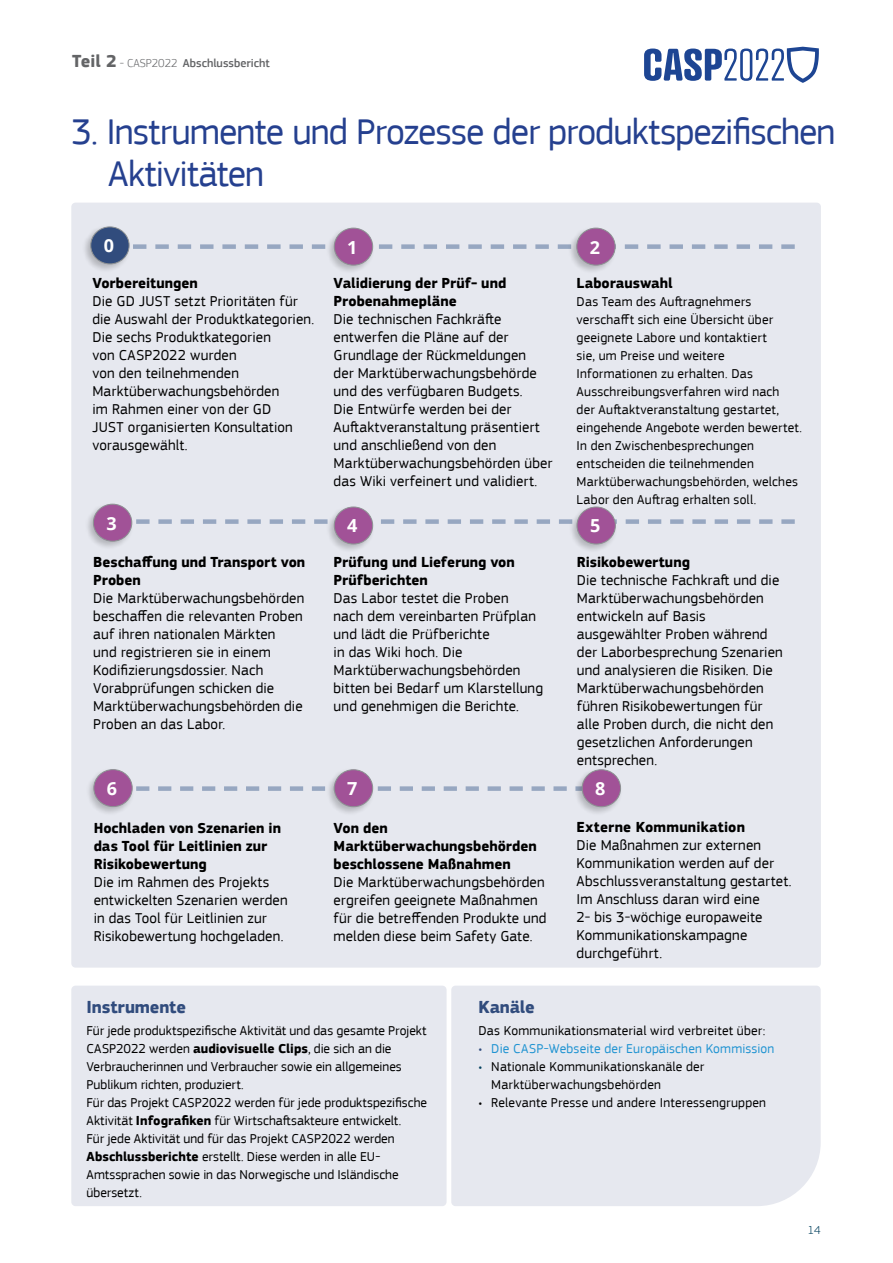
<style>
.page{position:relative;width:893px;height:1263px;background:#fff}
.page>*{position:absolute;margin:0;border:0;box-sizing:border-box;transform-origin:0 0}
.t1{font:37.5px/42px "EC Square Sans Pro";letter-spacing:-.025em;color:#25408f}
.t2{font:700 18px "EC Square Sans Pro";letter-spacing:-.01em;color:#314c7d}
.t3{font:700 18px "Open Sans";color:#fff}
.t4{font:15px/18px "EC Square Sans Pro";letter-spacing:.01em;color:#000}
.t5{font:700 15px/18px "EC Square Sans Pro";color:#000}
.t6{font:13.5px/18px "EC Square Sans Pro";letter-spacing:.01em;color:#000}
.t7{font:13.5px "EC Square Sans Pro";letter-spacing:.015em;color:#2194d2}
.t8{font:500 12px "EC Square Sans Pro";color:#636466}
.t9{font:300 12px "EC Square Sans Pro";color:#02405d}
.s1{font-weight:700;font-size:18px}
.s2{font-weight:300}
.s3{font-weight:700}
.s4{color:#314c7d}
.s5{color:#02405d}
</style>
<div class="page">
<div style="left:71px;top:203px;width:750px;height:765px;background:#e6e8ef;border-radius:4px"></div>
<div style="left:71px;top:986px;width:376px;height:220px;background:#e6e8ef;border-radius:4px"></div>
<div style="left:451px;top:986px;width:370px;height:220px;background:#e6e8ef"></div>
<svg style="left:136px;top:519px;width:659px;height:5px"></svg>
<svg style="left:136px;top:786px;width:431px;height:5px"></svg>
<svg style="left:133px;top:244px;width:662px;height:5px"></svg>
<div style="left:82px;top:225px;width:49px;height:48px;background:#000;opacity:.22"></div>
<div style="left:91px;top:227px;width:38px;height:37px;background:#314c7d;border-radius:50%"></div>
<div style="left:91px;top:227px;width:38px;height:37px;border:1px solid #8d9193;border-radius:50%"></div>
<div style="left:85px;top:502px;width:49px;height:48px;background:#000;opacity:.22"></div>
<div style="left:93px;top:504px;width:39px;height:37px;background:#a15297;border-radius:50%"></div>
<div style="left:93px;top:504px;width:39px;height:37px;border:1px solid #8d9193;border-radius:50%"></div>
<div style="left:325px;top:226px;width:50px;height:48px;background:#000;opacity:.22"></div>
<div style="left:334px;top:228px;width:39px;height:37px;background:#a15297;border-radius:50%"></div>
<div style="left:334px;top:228px;width:39px;height:37px;border:1px solid #8d9193;border-radius:50%"></div>
<div style="left:325px;top:505px;width:50px;height:48px;background:#000;opacity:.22"></div>
<div style="left:334px;top:507px;width:39px;height:37px;background:#a15297;border-radius:50%"></div>
<div style="left:334px;top:507px;width:39px;height:37px;border:1px solid #8d9193;border-radius:50%"></div>
<div style="left:568px;top:226px;width:49px;height:48px;background:#000;opacity:.22"></div>
<div style="left:577px;top:228px;width:38px;height:37px;background:#a15297;border-radius:50%"></div>
<div style="left:577px;top:228px;width:38px;height:37px;border:1px solid #8d9193;border-radius:50%"></div>
<div style="left:568px;top:505px;width:50px;height:48px;background:#000;opacity:.22"></div>
<div style="left:577px;top:507px;width:38px;height:37px;background:#a15297;border-radius:50%"></div>
<div style="left:577px;top:507px;width:38px;height:37px;border:1px solid #8d9193;border-radius:50%"></div>
<div style="left:85px;top:768px;width:50px;height:48px;background:#000;opacity:.22"></div>
<div style="left:94px;top:770px;width:38px;height:36px;background:#a15297;border-radius:50%"></div>
<div style="left:94px;top:769px;width:38px;height:38px;border:1px solid #8d9193;border-radius:50%"></div>
<div style="left:325px;top:768px;width:50px;height:48px;background:#000;opacity:.22"></div>
<div style="left:334px;top:770px;width:39px;height:37px;background:#a15297;border-radius:50%"></div>
<div style="left:334px;top:770px;width:39px;height:37px;border:1px solid #8d9193;border-radius:50%"></div>
<div style="left:573px;top:768px;width:50px;height:48px;background:#000;opacity:.22"></div>
<div style="left:582px;top:770px;width:39px;height:37px;background:#a15297;border-radius:50%"></div>
<div style="left:582px;top:770px;width:39px;height:37px;border:1px solid #8d9193;border-radius:50%"></div>
<svg style="left:644px;top:47px;width:175px;height:36px"></svg>
<p class="t8" style="left:72px;top:56px;width:199px"><span class="s1">Teil 2</span> <span class="s2">- CASP2022</span> Abschlussbericht</p>
<h1 class="t1" style="left:108px;top:111px;width:729px;text-indent:-37px">3. Instrumente und Prozesse der produktspezifischen<br>Aktivitäten</h1>
<p class="t3" style="left:104px;top:233px;width:12px">0</p>
<p class="t5" style="left:92px;top:275px;width:107px">Vorbereitungen</p>
<p class="t4" style="left:92px;top:292px;width:223px">Die GD JUST setzt Prioritäten für die Auswahl der Produktkategorien.<br>Die sechs Produktkategorien<br>von CASP2022 wurden<br>von den teilnehmenden<br>Marktüberwachungsbehörden<br>im Rahmen einer von der GD<br>JUST organisierten Konsultation vorausgewählt.</p>
<p class="t3" style="left:106px;top:510px;width:12px">3</p>
<p class="t5" style="left:93px;top:554px;width:214px">Beschaffung und Transport von<br>Proben</p>
<p class="t4" style="left:93px;top:589px;width:212px">Die Marktüberwachungsbehörden beschaffen die relevanten Proben auf ihren nationalen Märkten<br>und registrieren sie in einem<br>Kodifizierungsdossier. Nach<br>Vorabprüfungen schicken die<br>Marktüberwachungsbehörden die<br>Proben an das Labor.</p>
<p class="t3" style="left:107px;top:776px;width:12px">6</p>
<p class="t5" style="left:94px;top:819px;width:189px">Hochladen von Szenarien in das Tool für Leitlinien zur<br>Risikobewertung</p>
<p class="t4" style="left:94px;top:873px;width:195px">Die im Rahmen des Projekts entwickelten Szenarien werden in das Tool für Leitlinien zur<br>Risikobewertung hochgeladen.</p>
<p class="t3" style="left:347px;top:234px;width:12px">1</p>
<p class="t5" style="left:334px;top:275px;width:174px">Validierung der Prüf- und<br>Probenahmepläne</p>
<p class="t4" style="left:334px;top:310px;width:220px">Die technischen Fachkräfte entwerfen die Pläne auf der<br>Grundlage der Rückmeldungen<br>der Marktüberwachungsbehörde und des verfügbaren Budgets.<br>Die Entwürfe werden bei der<br>Auftaktveranstaltung präsentiert und anschließend von den<br>Marktüberwachungsbehörden über das Wiki verfeinert und validiert.</p>
<p class="t3" style="left:347px;top:513px;width:12px">4</p>
<p class="t5" style="left:334px;top:554px;width:183px">Prüfung und Lieferung von<br>Prüfberichten</p>
<p class="t4" style="left:334px;top:589px;width:211px">Das Labor testet die Proben<br>nach dem vereinbarten Prüfplan und lädt die Prüfberichte<br>in das Wiki hoch. Die<br>Marktüberwachungsbehörden bitten bei Bedarf um Klarstellung und genehmigen die Berichte.</p>
<p class="t3" style="left:590px;top:234px;width:12px">2</p>
<p class="t5" style="left:577px;top:275px;width:98px">Laborauswahl</p>
<p class="t6" style="left:577px;top:293px;width:227px">Das Team des Auftragnehmers verschafft sich eine Übersicht über geeignete Labore und kontaktiert<br>sie, um Preise und weitere Informationen zu erhalten. Das Ausschreibungsverfahren wird nach<br>der Auftaktveranstaltung gestartet, eingehende Angebote werden bewertet.<br>In den Zwischenbesprechungen entscheiden die teilnehmenden Marktüberwachungsbehörden, welches Labor den Auftrag erhalten soll.</p>
<p class="t3" style="left:590px;top:513px;width:12px">5</p>
<p class="t5" style="left:577px;top:554px;width:115px">Risikobewertung</p>
<p class="t4" style="left:577px;top:571px;width:207px">Die technische Fachkraft und die<br>Marktüberwachungsbehörden entwickeln auf Basis ausgewählter Proben während der Laborbesprechung Szenarien und analysieren die Risiken. Die<br>Marktüberwachungsbehörden führen Risikobewertungen für alle Proben durch, die nicht den gesetzlichen Anforderungen entsprechen.</p>
<p class="t3" style="left:347px;top:776px;width:12px">7</p>
<p class="t3" style="left:595px;top:776px;width:12px">8</p>
<p class="t5" style="left:334px;top:819px;width:205px">Von den<br>Marktüberwachungsbehörden beschlossene Maßnahmen</p>
<p class="t4" style="left:334px;top:873px;width:214px">Die Marktüberwachungsbehörden ergreifen geeignete Maßnahmen für die betreffenden Produkte und melden diese beim Safety Gate.</p>
<p class="t5" style="left:577px;top:818px;width:170px">Externe Kommunikation</p>
<p class="t4" style="left:577px;top:836px;width:217px">Die Maßnahmen zur externen<br>Kommunikation werden auf der<br>Abschlussveranstaltung gestartet.<br>Im Anschluss daran wird eine<br>2- bis 3-wöchige europaweite<br>Kommunikationskampagne durchgeführt.</p>
<p class="t2" style="left:479px;top:996px;width:58px">Kanäle</p>
<p class="t2" style="left:86px;top:996px;width:101px">Instrumente</p>
<p class="t6" style="left:86px;top:1022px;width:342px">Für jede produktspezifische Aktivität und das gesamte Projekt CASP2022 werden <span class="s3">audiovisuelle Clips</span>, die sich an die Verbraucherinnen und Verbraucher sowie ein allgemeines Publikum richten, produziert.<br>Für das Projekt CASP2022 werden für jede produktspezifische Aktivität <span class="s3">Infografiken</span> für Wirtschaftsakteure entwickelt.<br>Für jede Aktivität und für das Projekt CASP2022 werden <span class="s3">Abschlussberichte</span> erstellt. Diese werden in alle EU-Amtssprachen sowie in das Norwegische und Isländische übersetzt.</p>
<p class="t6" style="left:479px;top:1022px;width:288px">Das Kommunikationsmaterial wird verbreitet über:</p>
<p class="t7" style="left:479px;top:1041px;width:297px"><span class="s4">•</span> Die CASP-Webseite der Europäischen Kommission</p>
<p class="t6" style="left:491px;top:1058px;width:214px;text-indent:-13px"><span class="s5">•</span> Nationale Kommunikationskanäle der<br>Marktüberwachungsbehörden</p>
<p class="t6" style="left:479px;top:1094px;width:289px">• Relevante Presse und andere Interessengruppen</p>
<p class="t9" style="left:808px;top:1223px;width:14px">14</p>
</div>
